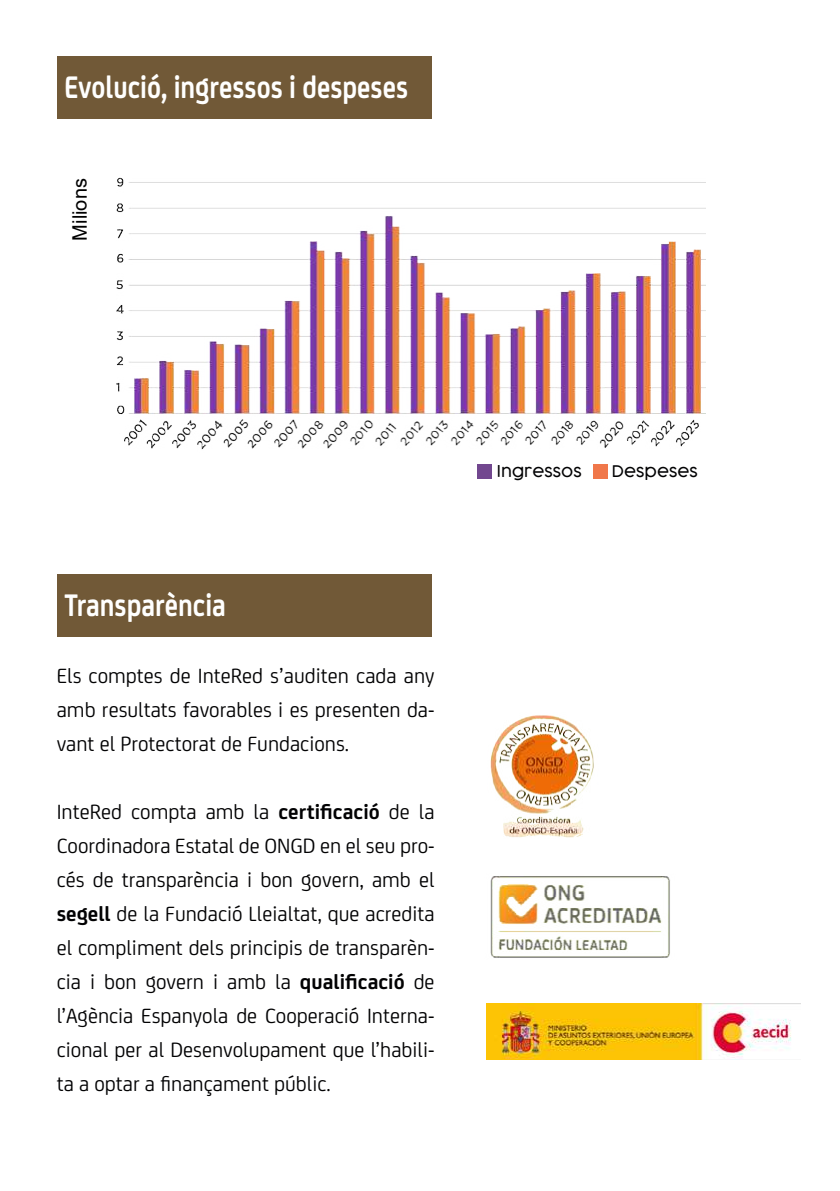
<style>
.page{position:relative;width:840px;height:1191px;background:#fff}
.page>*{position:absolute;margin:0;border:0;box-sizing:border-box;transform-origin:0 0}
.t1{font:700 33.4px "FS Joey";color:#fffffe;scale:.84 1}
.t2{font:22px/34px "FS Joey";color:#020203;text-align:justify}
.t3{font:20px "Arial";color:#000}
.t4{font:300 16px "Cocogoose";color:#020203}
.s1{font-weight:700}
</style>
<div class="page">
<div style="left:477px;top:464px;width:15px;height:14px;background:#72478f"></div>
<div style="left:593px;top:464px;width:14px;height:14px;background:#f0774a"></div>
<div style="left:57px;top:57px;width:374px;height:62px;background:#715937"></div>
<img style="left:490px;top:715px;width:104px;height:123px">
<img style="left:490px;top:876px;width:180px;height:82px">
<img style="left:486px;top:1003px;width:313px;height:56px">
<div style="left:57px;top:574px;width:374px;height:62px;background:#715937"></div>
<img style="left:117px;top:177px;width:588px;height:273px">
<h1 class="t1" style="left:64px;top:62px;width:410px">Evolució, ingressos i despeses</h1>
<p class="t3" style="left:66px;top:240px;width:64px;rotate:-90deg">Milions</p>
<h1 class="t1" style="left:64px;top:579px;width:194px">Transparència</h1>
<p class="t2" style="left:57px;top:657px;width:379px">Els comptes de InteRed s’auditen cada any amb resultats favorables i es presenten da&shy;vant el Protectorat de Fundacions.</p>
<p class="t2" style="left:57px;top:793px;width:379px">InteRed compta amb la <span class="s1">certificació</span> de la Coordinadora Estatal de ONGD en el seu pro&shy;cés de transparència i bon govern, amb el <span class="s1">segell</span> de la Fundació Lleialtat, que acredita el compliment dels principis de transparèn&shy;cia i bon govern i amb la <span class="s1">qualificació</span> de l’Agència Espanyola de Cooperació Interna&shy;cional per al Desenvolupament que l’habili&shy;ta a optar a finançament públic.</p>
<p class="t4" style="left:496px;top:460px;width:86px">Ingressos</p>
<p class="t4" style="left:611px;top:460px;width:88px">Despeses</p>
</div>
